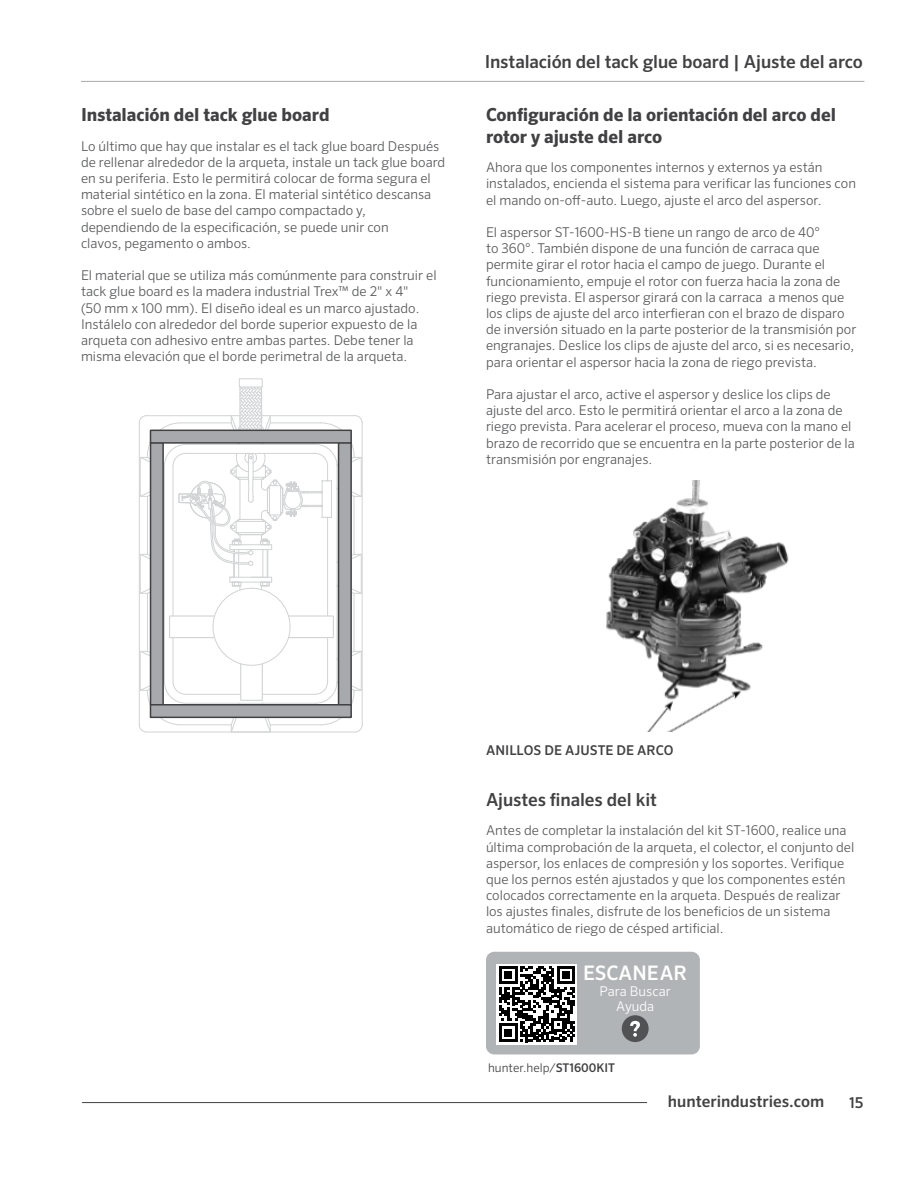
<style>
.page{position:relative;width:918px;height:1188px;background:#fff}
.page>*{position:absolute;margin:0;border:0;box-sizing:border-box;transform-origin:0 0}
.t1{font:500 19.95px "Sero Pro";color:#fff}
.t2{font:700 18px/21.6px "Sero Pro";letter-spacing:-.005em;color:#414042}
.t3{font:500 18px "Sero Pro";letter-spacing:-.005em;color:#414042}
.t4{font:500 16.2px "Sero Pro";color:#414042}
.t5{font:500 15px "Sero Pro";color:#414042}
.t6{font:300 13.5px/16.2px "Sero Pro";color:#58595b}
.t7{font:500 13.5px "Sero Pro";letter-spacing:.005em;color:#414042}
.t8{font:300 13.5px/15.1px "Sero Pro";color:#fff;text-align:center}
.t9{font:300 12px "Sero Pro";color:#414042}
.s1{font-weight:500}
</style>
<div class="page">
<hr style="left:82px;top:1102px;width:565px;height:1px;background:#414042">
<hr style="left:81px;top:81px;width:783px;height:1px;background:#a7a9ac">
<div style="left:486px;top:952px;width:214px;height:102px;background:#b1b4b6;border-radius:8px"></div>
<div style="left:622px;top:1015px;width:27px;height:27px;background:#515254;border-radius:50%"></div>
<svg style="left:630px;top:1021px;width:10px;height:16px"></svg>
<svg style="left:139px;top:378px;width:224px;height:355px"></svg>
<img style="left:606px;top:481px;width:183px;height:250px">
<div style="left:497px;top:964px;width:80px;height:80px;background:#fff"></div>
<svg style="left:499px;top:966px;width:76px;height:76px"></svg>
<h2 class="t2" style="left:81px;top:104px;width:250px">Instalación del tack glue board</h2>
<p class="t6" style="left:81px;top:138px;width:366px">Lo último que hay que instalar es el tack glue board Después de rellenar alrededor de la arqueta, instale un tack glue board en su periferia. Esto le permitirá colocar de forma segura el material sintético en la zona. El material sintético descansa sobre el suelo de base del campo compactado y, dependiendo de la especificación, se puede unir con<br>clavos, pegamento o ambos.</p>
<p class="t6" style="left:81px;top:267px;width:357px">El material que se utiliza más comúnmente para construir el tack glue board es la madera industrial Trex™ de 2" x 4"<br>(50 mm x 100 mm). El diseño ideal es un marco ajustado.<br>Instálelo con alrededor del borde superior expuesto de la arqueta con adhesivo entre ambas partes. Debe tener la misma elevación que el borde perimetral de la arqueta.</p>
<h2 class="t3" style="left:485px;top:51px;width:380px">Instalación del tack glue board | Ajuste del arco</h2>
<h2 class="t2" style="left:486px;top:104px;width:352px">Configuración de la orientación del arco del rotor y ajuste del arco</h2>
<p class="t6" style="left:486px;top:159px;width:372px">Ahora que los componentes internos y externos ya están instalados, encienda el sistema para verificar las funciones con el mando on-off-auto. Luego, ajuste el arco del aspersor.</p>
<p class="t6" style="left:486px;top:224px;width:372px">El aspersor ST-1600-HS-B tiene un rango de arco de 40°<br>to 360°. También dispone de una función de carraca que permite girar el rotor hacia el campo de juego. Durante el funcionamiento, empuje el rotor con fuerza hacia la zona de riego prevista. El aspersor girará con la carraca a menos que los clips de ajuste del arco interfieran con el brazo de disparo de inversión situado en la parte posterior de la transmisión por engranajes. Deslice los clips de ajuste del arco, si es necesario, para orientar el aspersor hacia la zona de riego prevista.</p>
<p class="t6" style="left:486px;top:386px;width:370px">Para ajustar el arco, active el aspersor y deslice los clips de ajuste del arco. Esto le permitirá orientar el arco a la zona de riego prevista. Para acelerar el proceso, mueva con la mano el brazo de recorrido que se encuentra en la parte posterior de la transmisión por engranajes.</p>
<p class="t7" style="left:486px;top:742px;width:189px">ANILLOS DE AJUSTE DE ARCO</p>
<h2 class="t3" style="left:486px;top:788px;width:172px">Ajustes finales del kit</h2>
<p class="t6" style="left:486px;top:822px;width:370px">Antes de completar la instalación del kit ST-1600, realice una última comprobación de la arqueta, el colector, el conjunto del aspersor, los enlaces de compresión y los soportes. Verifique que los pernos estén ajustados y que los componentes estén colocados correctamente en la arqueta. Después de realizar los ajustes finales, disfrute de los beneficios de un sistema automático de riego de césped artificial.</p>
<h1 class="t1" style="left:583px;top:961px;width:106px">ESCANEAR</h1>
<p class="t8" style="left:600px;top:983px;width:73px">Para Buscar<br>Ayuda</p>
<p class="t9" style="left:488px;top:1060px;width:128px">hunter.help/<span class="s1">ST1600KIT</span></p>
<p class="t4" style="left:668px;top:1092px;width:158px">hunterindustries.com</p>
<p class="t5" style="left:849px;top:1094px;width:16px">15</p>
</div>
